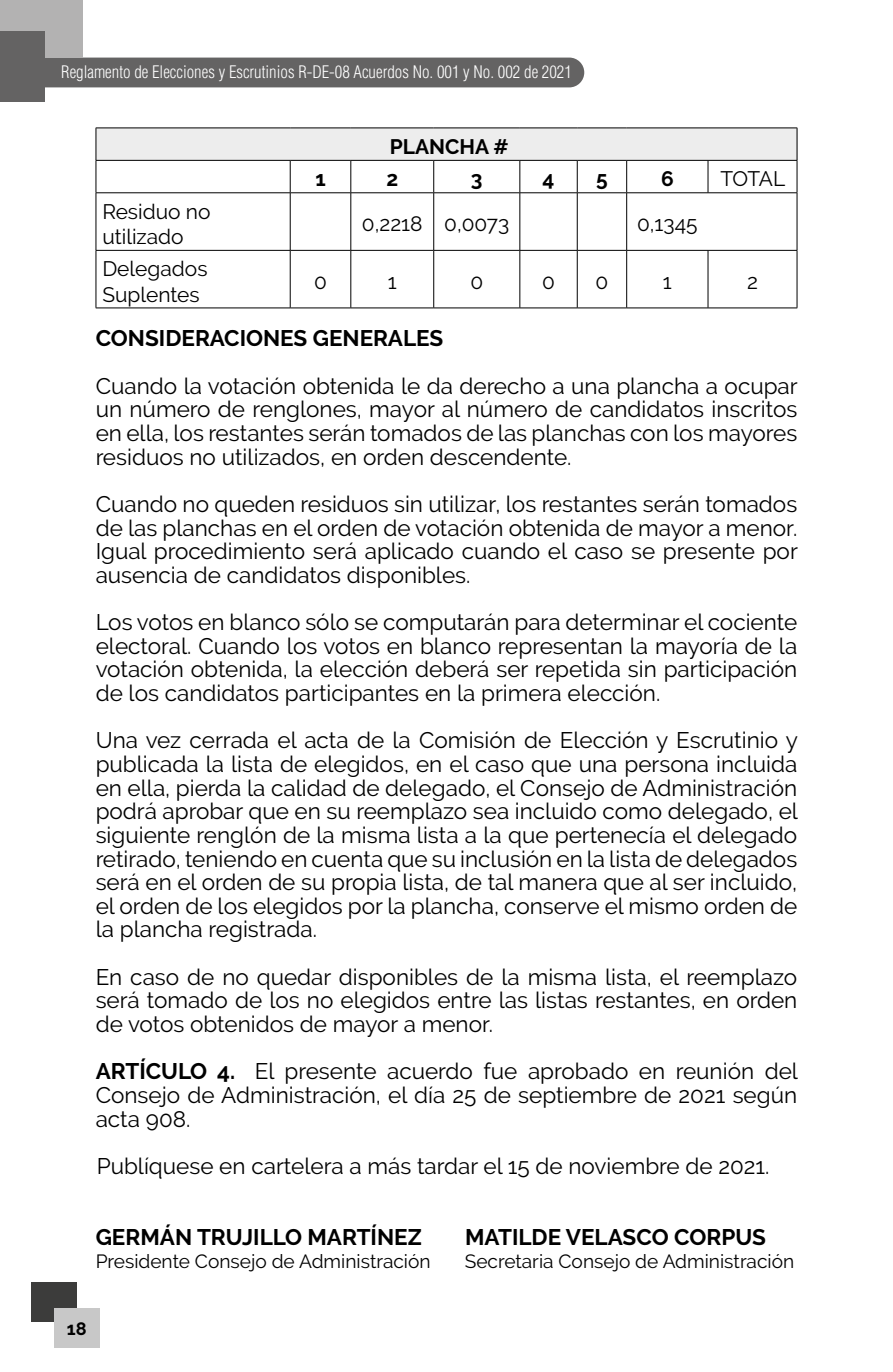
<style>
.page{position:relative;width:893px;height:1372px;background:#fff}
.page>*{position:absolute;margin:0;border:0;box-sizing:border-box;transform-origin:0 0}
.t1{font:22.5px/23.6px "Raleway";color:#000;text-align:justify}
.t2{font:700 22.5px "Raleway";color:#000}
.t3{font:20.93px/25.2px "Raleway";color:#000}
.t4{font:700 20.93px "Raleway";color:#000}
.t5{font:19.12px "Raleway";color:#000}
.t6{font:700 18px "Raleway";color:#000}
.t7{font:300 condensed 16.88px "Helvetica LT Std";color:#fff}
.s1{font-weight:700}
</style>
<div class="page">
<div style="left:31px;top:1282px;width:46px;height:39px;background:#3c3c3b"></div>
<div style="left:54px;top:1308px;width:45px;height:39px;background:#c8c8c8"></div>
<div style="left:45px;top:58px;width:539px;height:29px;background:#646363"></div>
<div style="left:0;top:0;width:83px;height:58px;background:#b3b2b2"></div>
<div style="left:0;top:32px;width:45px;height:70px;background:#646363"></div>
<div style="left:96px;top:128px;width:701px;height:32px;background:#ededed"></div>
<hr style="left:96px;top:160px;width:194px;height:1px;background:#000">
<hr style="left:290px;top:160px;width:61px;height:1px;background:#000">
<hr style="left:290px;top:161px;width:1px;height:31px;background:#000">
<hr style="left:351px;top:160px;width:83px;height:1px;background:#000">
<hr style="left:350px;top:161px;width:1px;height:31px;background:#000">
<hr style="left:434px;top:160px;width:86px;height:1px;background:#000">
<hr style="left:433px;top:161px;width:1px;height:31px;background:#000">
<hr style="left:520px;top:160px;width:57px;height:1px;background:#000">
<hr style="left:519px;top:161px;width:1px;height:31px;background:#000">
<hr style="left:577px;top:160px;width:50px;height:1px;background:#000">
<hr style="left:577px;top:161px;width:1px;height:31px;background:#000">
<hr style="left:627px;top:160px;width:81px;height:1px;background:#000">
<hr style="left:626px;top:161px;width:1px;height:31px;background:#000">
<hr style="left:708px;top:160px;width:89px;height:1px;background:#000">
<hr style="left:708px;top:161px;width:1px;height:31px;background:#000">
<hr style="left:96px;top:192px;width:194px;height:1px;background:#000">
<hr style="left:290px;top:192px;width:61px;height:1px;background:#000">
<hr style="left:290px;top:193px;width:1px;height:57px;background:#000">
<hr style="left:351px;top:192px;width:83px;height:1px;background:#000">
<hr style="left:350px;top:193px;width:1px;height:57px;background:#000">
<hr style="left:434px;top:192px;width:86px;height:1px;background:#000">
<hr style="left:433px;top:193px;width:1px;height:57px;background:#000">
<hr style="left:520px;top:192px;width:57px;height:1px;background:#000">
<hr style="left:519px;top:193px;width:1px;height:57px;background:#000">
<hr style="left:577px;top:192px;width:50px;height:1px;background:#000">
<hr style="left:577px;top:193px;width:1px;height:57px;background:#000">
<hr style="left:627px;top:192px;width:81px;height:1px;background:#000">
<hr style="left:626px;top:193px;width:1px;height:57px;background:#000">
<hr style="left:708px;top:192px;width:89px;height:1px;background:#000">
<hr style="left:96px;top:250px;width:194px;height:1px;background:#000">
<hr style="left:290px;top:250px;width:61px;height:1px;background:#000">
<hr style="left:290px;top:251px;width:1px;height:56px;background:#000">
<hr style="left:351px;top:250px;width:83px;height:1px;background:#000">
<hr style="left:350px;top:251px;width:1px;height:56px;background:#000">
<hr style="left:434px;top:250px;width:86px;height:1px;background:#000">
<hr style="left:433px;top:251px;width:1px;height:56px;background:#000">
<hr style="left:520px;top:250px;width:57px;height:1px;background:#000">
<hr style="left:519px;top:251px;width:1px;height:56px;background:#000">
<hr style="left:577px;top:250px;width:50px;height:1px;background:#000">
<hr style="left:577px;top:251px;width:1px;height:56px;background:#000">
<hr style="left:627px;top:250px;width:81px;height:1px;background:#000">
<hr style="left:626px;top:251px;width:1px;height:56px;background:#000">
<hr style="left:708px;top:250px;width:89px;height:1px;background:#000">
<hr style="left:708px;top:251px;width:1px;height:56px;background:#000">
<hr style="left:96px;top:127px;width:194px;height:1px;background:#000">
<hr style="left:96px;top:128px;width:1px;height:32px;background:#000">
<hr style="left:290px;top:127px;width:61px;height:1px;background:#000">
<hr style="left:351px;top:127px;width:83px;height:1px;background:#000">
<hr style="left:434px;top:127px;width:86px;height:1px;background:#000">
<hr style="left:520px;top:127px;width:57px;height:1px;background:#000">
<hr style="left:577px;top:127px;width:50px;height:1px;background:#000">
<hr style="left:627px;top:127px;width:81px;height:1px;background:#000">
<hr style="left:708px;top:127px;width:89px;height:1px;background:#000">
<hr style="left:797px;top:128px;width:1px;height:32px;background:#000">
<hr style="left:96px;top:161px;width:1px;height:31px;background:#000">
<hr style="left:797px;top:161px;width:1px;height:31px;background:#000">
<hr style="left:96px;top:193px;width:1px;height:57px;background:#000">
<hr style="left:797px;top:193px;width:1px;height:57px;background:#000">
<hr style="left:96px;top:251px;width:1px;height:56px;background:#000">
<hr style="left:797px;top:251px;width:1px;height:56px;background:#000">
<hr style="left:96px;top:307px;width:194px;height:1px;background:#000">
<hr style="left:290px;top:307px;width:61px;height:1px;background:#000">
<hr style="left:351px;top:307px;width:83px;height:1px;background:#000">
<hr style="left:434px;top:307px;width:86px;height:1px;background:#000">
<hr style="left:520px;top:307px;width:57px;height:1px;background:#000">
<hr style="left:577px;top:307px;width:50px;height:1px;background:#000">
<hr style="left:627px;top:307px;width:81px;height:1px;background:#000">
<hr style="left:708px;top:307px;width:89px;height:1px;background:#000">
<p class="t7" style="left:61px;top:61px;width:512px">Reglamento de Elecciones y Escrutinios R-DE-08 Acuerdos No. 001 y No. 002 de 2021</p>
<p class="t4" style="left:390px;top:135px;width:120px">PLANCHA #</p>
<p class="t3" style="left:102px;top:199px;width:110px">Residuo no utilizado</p>
<p class="t3" style="left:102px;top:256px;width:107px">Delegados<br>Suplentes</p>
<p class="t4" style="left:315px;top:167px;width:12px">1</p>
<p class="t4" style="left:386px;top:167px;width:13px">2</p>
<p class="t4" style="left:471px;top:167px;width:13px">3</p>
<p class="t4" style="left:543px;top:167px;width:13px">4</p>
<p class="t4" style="left:596px;top:167px;width:13px">5</p>
<p class="t4" style="left:661px;top:167px;width:14px">6</p>
<p class="t3" style="left:720px;top:166px;width:66px">TOTAL</p>
<p class="t3" style="left:362px;top:211px;width:149px">0,2218 0,0073</p>
<p class="t3" style="left:637px;top:211px;width:62px">0,1345</p>
<p class="t3" style="left:314px;top:269px;width:14px">0</p>
<p class="t3" style="left:388px;top:269px;width:10px">1</p>
<p class="t3" style="left:470px;top:269px;width:14px">0</p>
<p class="t3" style="left:542px;top:269px;width:14px">0</p>
<p class="t3" style="left:596px;top:269px;width:14px">0</p>
<p class="t3" style="left:663px;top:269px;width:10px">1</p>
<p class="t3" style="left:747px;top:269px;width:12px">2</p>
<p class="t2" style="left:96px;top:326px;width:349px">CONSIDERACIONES GENERALES</p>
<p class="t1" style="left:96px;top:374px;width:704px">Cuando la votación obtenida le da derecho a una plancha a ocupar un número de renglones, mayor al número de candidatos inscritos en ella, los restantes serán tomados de las planchas con los mayores residuos no utilizados, en orden descendente.</p>
<p class="t1" style="left:96px;top:492px;width:704px">Cuando no queden residuos sin utilizar, los restantes serán tomados de las planchas en el orden de votación obtenida de mayor a menor.<br>Igual procedimiento será aplicado cuando el caso se presente por ausencia de candidatos disponibles.</p>
<p class="t1" style="left:96px;top:610px;width:703px">Los votos en blanco sólo se computarán para determinar el cociente electoral. Cuando los votos en blanco representan la mayoría de la votación obtenida, la elección deberá ser repetida sin participación de los candidatos participantes en la primera elección.</p>
<p class="t1" style="left:96px;top:728px;width:704px">Una vez cerrada el acta de la Comisión de Elección y Escrutinio y publicada la lista de elegidos, en el caso que una persona incluida en ella, pierda la calidad de delegado, el Consejo de Administración podrá aprobar que en su reemplazo sea incluido como delegado, el siguiente renglón de la misma lista a la que pertenecía el delegado retirado, teniendo en cuenta que su inclusión en la lista de delegados será en el orden de su propia lista, de tal manera que al ser incluido, el orden de los elegidos por la plancha, conserve el mismo orden de la plancha registrada.</p>
<p class="t1" style="left:96px;top:964px;width:703px">En caso de no quedar disponibles de la misma lista, el reemplazo será tomado de los no elegidos entre las listas restantes, en orden de votos obtenidos de mayor a menor.</p>
<p class="t1" style="left:96px;top:1059px;width:704px"><span class="s1">ARTÍCULO 4.</span> El presente acuerdo fue aprobado en reunión del Consejo de Administración, el día 25 de septiembre de 2021 según acta 908.</p>
<p class="t1" style="left:97px;top:1153px;width:674px">Publíquese en cartelera a más tardar el 15 de noviembre de 2021.</p>
<p class="t2" style="left:96px;top:1223px;width:328px">GERMÁN TRUJILLO MARTÍNEZ</p>
<p class="t2" style="left:465px;top:1223px;width:302px">MATILDE VELASCO CORPUS</p>
<p class="t5" style="left:96px;top:1250px;width:336px">Presidente Consejo de Administración</p>
<p class="t5" style="left:465px;top:1250px;width:331px">Secretaria Consejo de Administración</p>
<p class="t6" style="left:67px;top:1317px;width:21px">18</p>
</div>
